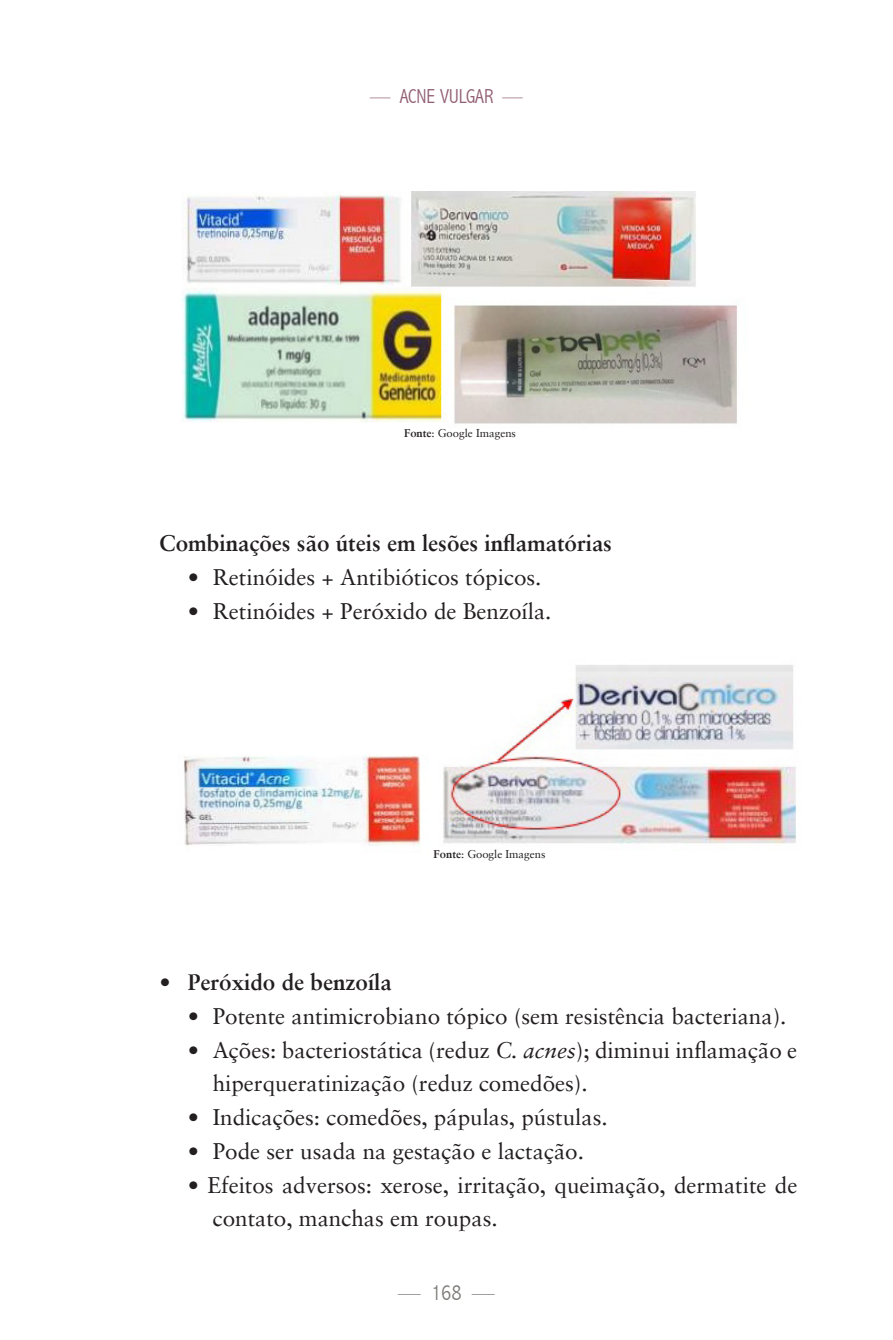
<style>
.page{position:relative;width:893px;height:1340px;background:#fff}
.page>*{position:absolute;margin:0;border:0;box-sizing:border-box;transform-origin:0 0}
.t1{font:22.5px/33.8px "Sabon";color:#231f20}
.t2{font:700 22.5px "Sabon";color:#231f20}
.t3{font:300 condensed 22.5px "Abadi";color:#7d7b77}
.t4{font:300 condensed 20.25px "Abadi";color:#915e72}
.FONTE{font:11.25px "Sabon";color:#231f20}
.s1{font-weight:700}
.s2{font-style:italic}
</style>
<div class="page">
<img style="left:182px;top:191px;width:555px;height:233px">
<img style="left:443px;top:665px;width:353px;height:179px">
<img style="left:184px;top:755px;width:237px;height:91px">
<p class="t4" style="left:370px;top:84px;width:154px">— ACNE VULGAR —</p>
<p class="FONTE" style="left:404px;top:426px;width:113px"><span class="s1">Fonte</span>: Google Imagens</p>
<p class="t2" style="left:159px;top:529px;width:454px">Combinações são úteis em lesões inflamatórias</p>
<p class="t1" style="left:188px;top:559px;width:355px"><span class="s1">•</span> Retinóides + Antibióticos tópicos.</p>
<p class="t1" style="left:188px;top:593px;width:365px"><span class="s1">•</span> Retinóides + Peróxido de Benzoíla.</p>
<p class="FONTE" style="left:434px;top:847px;width:113px"><span class="s1">Fonte</span>: Google Imagens</p>
<p class="t2" style="left:159px;top:968px;width:234px">• Peróxido de benzoíla</p>
<p class="t1" style="left:188px;top:998px;width:600px"><span class="s1">•</span> Potente antimicrobiano tópico (sem resistência bacteriana).</p>
<p class="t1" style="left:213px;top:1032px;width:586px;text-indent:-25px"><span class="s1">•</span> Ações: bacteriostática (reduz <span class="s2">C. acnes</span>); diminui inflamação e hiperqueratinização (reduz comedões).</p>
<p class="t1" style="left:188px;top:1099px;width:421px"><span class="s1">•</span> Indicações: comedões, pápulas, pústulas.</p>
<p class="t1" style="left:188px;top:1133px;width:398px"><span class="s1">•</span> Pode ser usada na gestação e lactação.</p>
<p class="t1" style="left:213px;top:1167px;width:586px;text-indent:-25px"><span class="s1">•</span> Efeitos adversos: xerose, irritação, queimação, dermatite de contato, manchas em roupas.</p>
<p class="t3" style="left:398px;top:1279px;width:98px">— 168 —</p>
</div>
